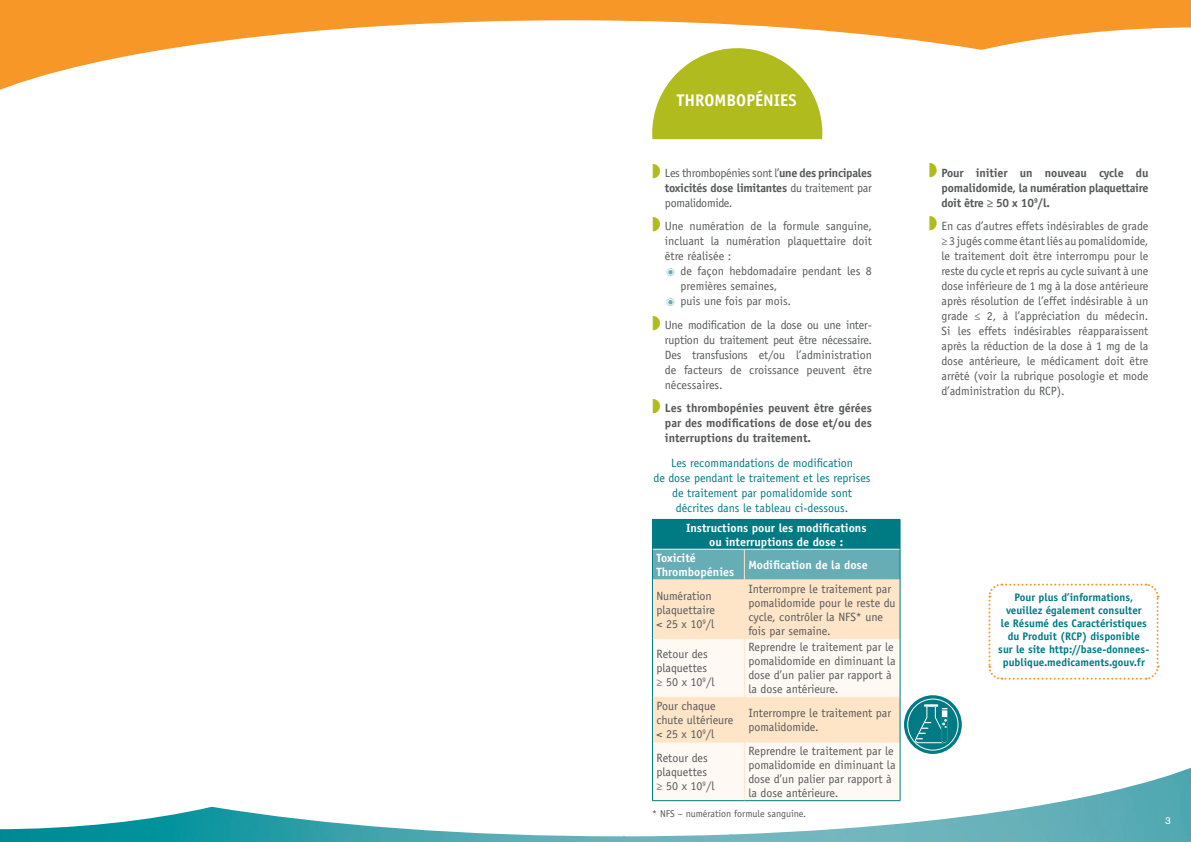
<style>
.page{position:relative;width:1191px;height:842px;background:#fff}
.page>*{position:absolute;margin:0;border:0;box-sizing:border-box;transform-origin:0 0}
.t1{font:700 16.9px "Officina Sans Std";color:#fff}
.t2{font:12px/14px "Officina Sans Std";color:#57585a}
.t3{font:700 12px/15px "Officina Sans Std";letter-spacing:-.01em;color:#57585a;text-align:justify}
.t4{font:12px/15px "Officina Sans Std";color:#007a83;text-align:center}
.t5{font:700 12px/14px "Officina Sans Std";color:#fff;text-align:center}
.t6{font:700 11px/13px "Officina Sans Std";color:#007a83;text-align:center}
.t7{font:10px "Officina Sans Std";color:#57585a}
.t8{font:10px "Akzidenz Grotesk BE";color:#fff}
.s1{font-weight:700}
.s2{font-family:"Carta";font-weight:500;color:#67adb6}
</style>
<div class="page">
<img style="left:730px;top:829px;width:106px;height:13px">
<img style="left:836px;top:812px;width:161px;height:30px">
<img style="left:997px;top:793px;width:106px;height:49px">
<img style="left:1103px;top:779px;width:54px;height:63px">
<img style="left:1157px;top:768px;width:34px;height:74px">
<img style="left:0;top:807px;width:575px;height:29px">
<svg style="left:0;top:0;width:1191px;height:90px"></svg>
<div style="left:653px;top:581px;width:247px;height:57px;background:#fee5c8"></div>
<svg style="left:653px;top:639px;width:247px;height:161px;fill:#fefaf3"></svg>
<hr style="left:652px;top:580px;width:92px;height:1px;background:#fee5c8">
<hr style="left:744px;top:580px;width:156px;height:1px;background:#fee5c8">
<hr style="left:744px;top:580px;width:1px;height:58px;background:#fee5c8">
<hr style="left:652px;top:638px;width:92px;height:1px;background:#fee5c8">
<hr style="left:744px;top:638px;width:156px;height:1px;background:#fee5c8">
<hr style="left:744px;top:639px;width:1px;height:58px;background:#fee5c8">
<hr style="left:652px;top:697px;width:92px;height:1px;background:#fee5c8">
<hr style="left:744px;top:697px;width:156px;height:1px;background:#fee5c8">
<hr style="left:744px;top:697px;width:1px;height:45px;background:#fee5c8">
<hr style="left:652px;top:742px;width:92px;height:1px;background:#fee5c8">
<hr style="left:744px;top:742px;width:156px;height:1px;background:#fee5c8">
<hr style="left:744px;top:742px;width:1px;height:58px;background:#fee5c8">
<hr style="left:652px;top:519px;width:92px;height:1px;background:#007a83">
<hr style="left:744px;top:519px;width:156px;height:1px;background:#007a83">
<svg style="left:652px;top:520px;width:249px;height:60px;background:#3a969e"></svg>
<hr style="left:652px;top:549px;width:1px;height:31px;background:#007a83">
<hr style="left:900px;top:549px;width:1px;height:31px;background:#007a83">
<hr style="left:652px;top:580px;width:1px;height:59px;background:#007a83">
<hr style="left:900px;top:580px;width:1px;height:59px;background:#007a83">
<hr style="left:652px;top:639px;width:1px;height:58px;background:#007a83">
<hr style="left:900px;top:639px;width:1px;height:58px;background:#007a83">
<hr style="left:652px;top:697px;width:1px;height:45px;background:#007a83">
<hr style="left:900px;top:697px;width:1px;height:45px;background:#007a83">
<hr style="left:652px;top:742px;width:1px;height:58px;background:#007a83">
<hr style="left:900px;top:742px;width:1px;height:58px;background:#007a83">
<hr style="left:652px;top:800px;width:92px;height:1px;background:#007a83">
<hr style="left:744px;top:800px;width:156px;height:1px;background:#007a83">
<svg style="left:905px;top:696px;width:55px;height:57px"></svg>
<div style="left:904px;top:695px;width:57px;height:59px;border:2px solid #007a83;border-radius:50%"></div>
<div style="left:907px;top:699px;width:51px;height:51px;border:1px solid #fff;border-radius:50%"></div>
<hr style="left:924px;top:704px;width:14px;height:3px;background:#fff">
<svg style="left:914px;top:706px;width:34px;height:38px"></svg>
<svg style="left:988px;top:583px;width:171px;height:97px"></svg>
<svg style="left:652px;top:48px;width:170px;height:92px"></svg>
<h1 class="t1" style="left:677px;top:90px;width:121px">THROMBOPÉNIES</h1>
<p class="t2" style="left:665px;top:165px;width:208px;line-height:15px;text-align:justify">Les thrombopénies sont l’<span class="s1">une des principales toxicités dose limitantes</span> du traitement par pomalidomide.</p>
<p class="t2" style="left:665px;top:219px;width:208px">Une numération de la formule sanguine,</p>
<p class="t2" style="left:665px;top:234px;width:208px">incluant la numération plaquettaire doit</p>
<p class="t2" style="left:665px;top:249px;width:68px">être réalisée :</p>
<p class="t2" style="left:666px;top:264px;width:207px"><span class="s2">t</span> de façon hebdomadaire pendant les 8</p>
<p class="t2" style="left:680px;top:279px;width:98px">premières semaines,</p>
<p class="t2" style="left:666px;top:294px;width:126px"><span class="s2">t</span> puis une fois par mois.</p>
<p class="t2" style="left:665px;top:317px;width:208px;line-height:15px;text-align:justify">Une modification de la dose ou une inter&shy;ruption du traitement peut être nécessaire.<br>Des transfusions et/ou l’administration de facteurs de croissance peuvent être nécessaires.</p>
<p class="t3" style="left:665px;top:401px;width:208px">Les thrombopénies peuvent être gérées par des modifications de dose et/ou des interruptions du traitement.</p>
<p class="t4" style="left:653px;top:456px;width:218px">Les recommandations de modification<br>de dose pendant le traitement et les reprises de traitement par pomalidomide sont décrites dans le tableau ci-dessous.</p>
<p class="t5" style="left:686px;top:521px;width:182px">Instructions pour les modifications ou interruptions de dose :</p>
<p class="t5" style="left:656px;top:551px;width:79px;text-align:left">Toxicité<br>Thrombopénies</p>
<p class="t5" style="left:748px;top:558px;width:121px">Modification de la dose</p>
<p class="t2" style="left:656px;top:588px;width:60px">Numération plaquettaire &lt; 25 x 10<sup>9</sup>/l</p>
<p class="t2" style="left:748px;top:581px;width:149px">Interrompre le traitement par pomalidomide pour le reste du cycle, contrôler la NFS* une fois par semaine.</p>
<p class="t2" style="left:656px;top:647px;width:59px">Retour des plaquettes ≥ 50 x 10<sup>9</sup>/l</p>
<p class="t2" style="left:748px;top:640px;width:149px">Reprendre le traitement par le pomalidomide en diminuant la dose d’un palier par rapport à la dose antérieure.</p>
<p class="t2" style="left:656px;top:699px;width:78px">Pour chaque chute ultérieure &lt; 25 x 10<sup>9</sup>/l</p>
<p class="t2" style="left:748px;top:706px;width:144px">Interrompre le traitement par pomalidomide.</p>
<p class="t2" style="left:656px;top:751px;width:59px">Retour des plaquettes ≥ 50 x 10<sup>9</sup>/l</p>
<p class="t2" style="left:748px;top:744px;width:149px">Reprendre le traitement par le pomalidomide en diminuant la dose d’un palier par rapport à la dose antérieure.</p>
<p class="t7" style="left:652px;top:807px;width:155px">* NFS – numération formule sanguine.</p>
<p class="t3" style="left:941px;top:165px;width:208px">Pour initier un nouveau cycle du pomalidomide, la numération plaquettaire doit être ≥ 50 x 10<sup>9</sup>/l.</p>
<p class="t2" style="left:941px;top:219px;width:208px;line-height:15px;text-align:justify">En cas d’autres effets indésirables de grade ≥ 3 jugés comme étant liés au pomalidomide, le traitement doit être interrompu pour le reste du cycle et repris au cycle suivant à une dose inférieure de 1 mg à la dose antérieure après résolution de l’effet indésirable à un grade ≤ 2, à l’appréciation du médecin.<br>Si les effets indésirables réapparaissent après la réduction de la dose à 1 mg de la dose antérieure, le médicament doit être arrêté (voir la rubrique posologie et mode d’administration du RCP).</p>
<p class="t6" style="left:998px;top:591px;width:153px">Pour plus d’informations, veuillez également consulter<br>le Résumé des Caractéristiques du Produit (RCP) disponible<br>sur le site http://base-donnees&shy;publique.medicaments.gouv.fr</p>
<p class="t8" style="left:1165px;top:814px;width:7px">3</p>
</div>
